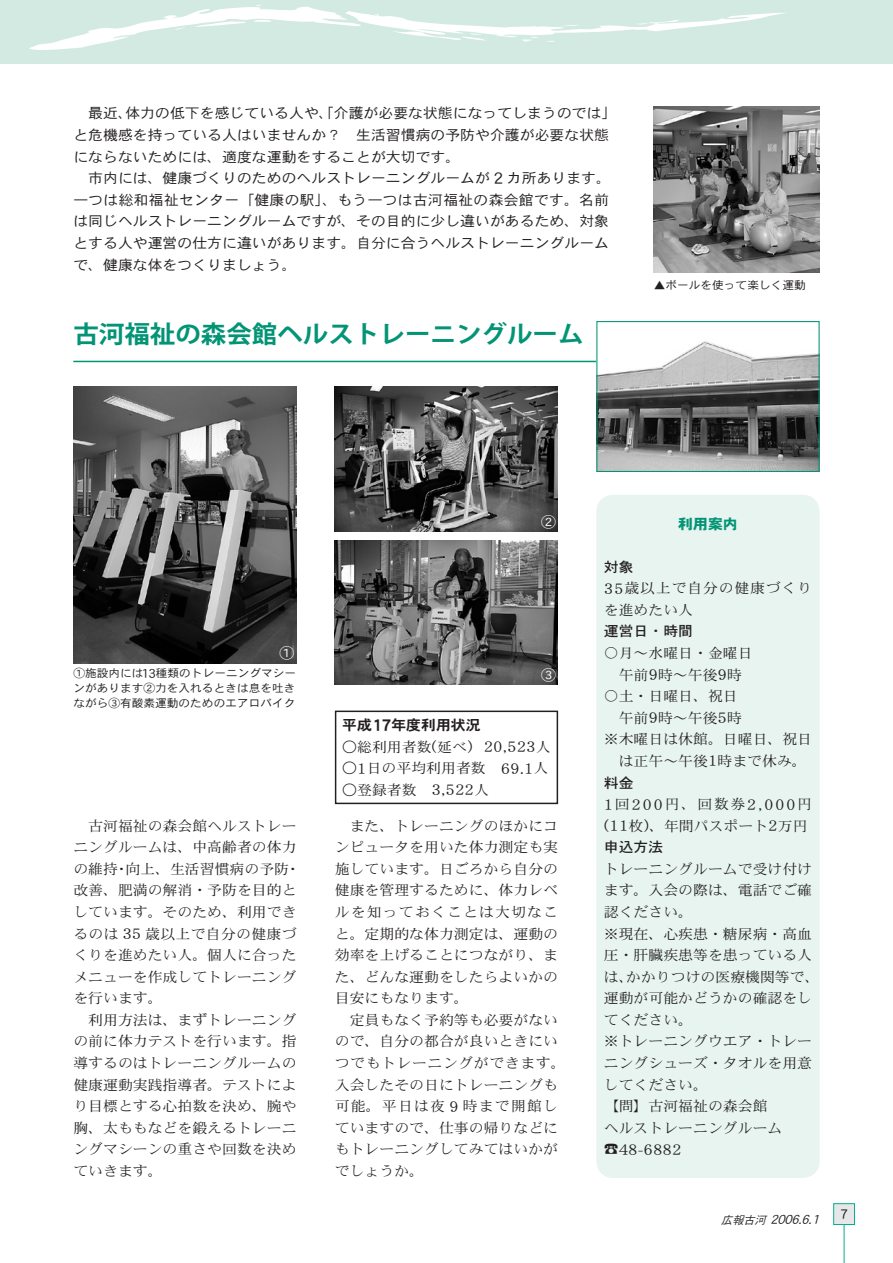
<style>
.page{position:relative;width:893px;height:1263px;background:#fff}
.page>*{position:absolute;margin:0;border:0;box-sizing:border-box;transform-origin:0 0}
.t1{font:700 24.3px "Koz Go Std";color:#039476;scale:1.05 1}
.t2{font:16.2px "DFHS Mincho Std W3";letter-spacing:.045em;color:#231f20;scale:1.05 1}
.t3{font:14.1px/21.6px "DFHS Mincho Std W3";color:#231f20;scale:1.05 1}
.t4{font:14.1px/21.6px "DFHS Gothic Std W3";color:#231f20;scale:1.05 1}
.t5{font:14.1px/21.6px "DFHS Mincho Std W3";letter-spacing:.055em;color:#231f20;scale:1.05 1}
.t6{font:14.1px "DFHS Gothic Std W5";color:#231f20;scale:1.05 1}
.t7{font:14.1px "DFHS Gothic Std W7";color:#231f20;scale:1.05 1}
.t8{font:14.1px "DFHS Gothic Std W9";color:#039476;scale:1.05 1}
.t9{font:14.1px "DFHS Gothic Std W3";color:#fff;scale:1.05 1}
.t10{font:italic 13.95px "DFHS Gothic Std W3";color:#231f20}
.t11{font:11.1px/14.9px "DFHS Gothic Std W3";color:#231f20;text-align:justify;scale:1.05 1}
.s1{font-size:17.7px}
.s2{font-size:13.95px}
.s3{font-size:16.2px}
.s4{font-size:14.1px}
.s5{font-size:11.1px}
</style>
<div class="page">
<div style="left:596px;top:495px;width:224px;height:683px;background:#e7f4f0;border-radius:17px"></div>
<hr style="left:844px;top:1214px;width:1px;height:49px;background:#05b08d">
<div style="left:834px;top:1204px;width:20px;height:20px;background:#e6e7e9"></div>
<div style="left:833px;top:1203px;width:22px;height:22px;border:1px solid #05b08d"></div>
<div style="left:0;top:0;width:893px;height:64px;background:#d2eae2"></div>
<img style="left:73px;top:387px;width:223px;height:276px">
<img style="left:335px;top:387px;width:223px;height:144px">
<img style="left:335px;top:540px;width:223px;height:145px">
<hr style="left:73px;top:361px;width:532px;height:1px;background:#039476">
<img style="left:654px;top:106px;width:165px;height:166px">
<div style="left:335px;top:711px;width:223px;height:93px;border:1px solid #231f20"></div>
<svg style="left:29px;top:5px;width:757px;height:45px"></svg>
<img style="left:598px;top:341px;width:220px;height:129px">
<div style="left:596px;top:321px;width:224px;height:151px;border:1px solid #039476"></div>
<p class="t4" style="left:73px;top:102px;width:519px;text-indent:15px">最近、体力の低下を感じている人や、「介護が必要な状態になってしまうのでは」と危機感を持っている人はいませんか？ 生活習慣病の予防や介護が必要な状態にならないためには、適度な運動をすることが大切です。</p>
<p class="t4" style="left:73px;top:167px;width:514px;text-indent:15px">市内には、健康づくりのためのヘルストレーニングルームが <span class="s1">2</span> カ所あります。一つは総和福祉センター「健康の駅」、もう一つは古河福祉の森会館です。名前は同じヘルストレーニングルームですが、その目的に少し違いがあるため、対象とする人や運営の仕方に違いがあります。自分に合うヘルストレーニングルームで、健康な体をつくりましょう。</p>
<h1 class="t1" style="left:73px;top:319px;width:487px">古河福祉の森会館ヘルストレーニングルーム</h1>
<p class="t11" style="left:654px;top:277px;width:146px">▲ボールを使って楽しく運動</p>
<p class="t9" style="left:541px;top:514px;width:16px">②</p>
<p class="t8" style="left:678px;top:516px;width:58px">利用案内</p>
<p class="t9" style="left:280px;top:646px;width:16px">①</p>
<p class="t11" style="left:73px;top:665px;width:214px">①施設内には<span class="s2">13</span>種類のトレーニングマシーンがあります②力を入れるときは息を吐きながら③有酸素運動のためのエアロバイク</p>
<p class="t3" style="left:73px;top:814px;width:218px;text-indent:15px">古河福祉の森会館ヘルストレーニングルームは、中高齢者の体力の維持・向上、生活習慣病の予防・改善、肥満の解消・予防を目的としています。そのため、利用できるのは <span class="s3">35</span> 歳以上で自分の健康づくりを進めたい人。個人に合ったメニューを作成してトレーニングを行います。</p>
<p class="t3" style="left:73px;top:1009px;width:214px;text-align:justify;text-indent:15px">利用方法は、まずトレーニングの前に体力テストを行います。指導するのはトレーニングルームの健康運動実践指導者。テストにより目標とする心拍数を決め、腕や胸、太ももなどを鍛えるトレーニングマシーンの重さや回数を決めていきます。</p>
<p class="t9" style="left:541px;top:667px;width:16px">③</p>
<p class="t7" style="left:342px;top:717px;width:133px">平成<span class="s1">17</span>年度利用状況</p>
<p class="t3" style="left:342px;top:735px;width:200px">○総利用者数<span class="s3">(</span>延べ<span class="s3">) 20,523</span>人</p>
<p class="t3" style="left:342px;top:757px;width:198px">○<span class="s3">1</span>日の平均利用者数 <span class="s3">69.1</span>人</p>
<p class="t3" style="left:342px;top:779px;width:141px">○登録者数 <span class="s3">3,522</span>人</p>
<p class="t3" style="left:335px;top:814px;width:214px;text-align:justify;text-indent:15px">また、トレーニングのほかにコンピュータを用いた体力測定も実施しています。日ごろから自分の健康を管理するために、体力レベルを知っておくことは大切なこと。定期的な体力測定は、運動の効率を上げることにつながり、また、どんな運動をしたらよいかの目安にもなります。</p>
<p class="t3" style="left:335px;top:1009px;width:221px;text-indent:15px">定員もなく予約等も必要がないので、自分の都合が良いときにいつでもトレーニングができます。入会したその日にトレーニングも可能。平日は夜 <span class="s3">9</span> 時まで開館していますので、仕事の帰りなどにもトレーニングしてみてはいかがでしょうか。</p>
<p class="t6" style="left:604px;top:559px;width:30px">対象</p>
<p class="t5" style="left:604px;top:577px;width:200px"><span class="s3">35</span>歳以上で自分の健康づくりを進めたい人</p>
<p class="t6" style="left:604px;top:624px;width:87px">運営日・時間</p>
<p class="t3" style="left:604px;top:642px;width:143px">〇月～水曜日・金曜日</p>
<p class="t3" style="left:619px;top:663px;width:119px">午前<span class="s3">9</span>時～午後<span class="s3">9</span>時</p>
<p class="t3" style="left:604px;top:685px;width:129px">〇土・日曜日、祝日</p>
<p class="t3" style="left:619px;top:707px;width:119px">午前<span class="s3">9</span>時～午後<span class="s3">5</span>時</p>
<p class="t3" style="left:604px;top:728px;width:200px">※木曜日は休館。日曜日、祝日</p>
<p class="t3" style="left:619px;top:750px;width:181px">は正午～午後<span class="s3">1</span>時まで休み。</p>
<p class="t6" style="left:604px;top:775px;width:30px">料金</p>
<p class="t2" style="left:604px;top:795px;width:200px">1<span class="s4">回</span>200<span class="s4">円、回数券</span>2,000<span class="s4">円</span></p>
<p class="t3" style="left:604px;top:814px;width:195px"><span class="s3">(11</span>枚<span class="s3">)</span>、年間パスポート<span class="s3">2</span>万円</p>
<p class="t6" style="left:604px;top:839px;width:58px">申込方法</p>
<p class="t3" style="left:604px;top:858px;width:207px">トレーニングルームで受け付けます。入会の際は、電話でご確認ください。<br>※現在、心疾患・糖尿病・高血圧・肝臓疾患等を患っている人は、かかりつけの医療機関等で、運動が可能かどうかの確認をしてください。<br>※トレーニングウエア・トレーニングシューズ・タオルを用意してください。<br>【問】古河福祉の森会館<br>ヘルストレーニングルーム</p>
<p class="t2" style="left:604px;top:1140px;width:76px"><span class="s4">☎</span>48-6882</p>
<p class="t10" style="left:721px;top:1212px;width:103px"><span class="s5">広報古河</span> 2006.6.1</p>
</div>
